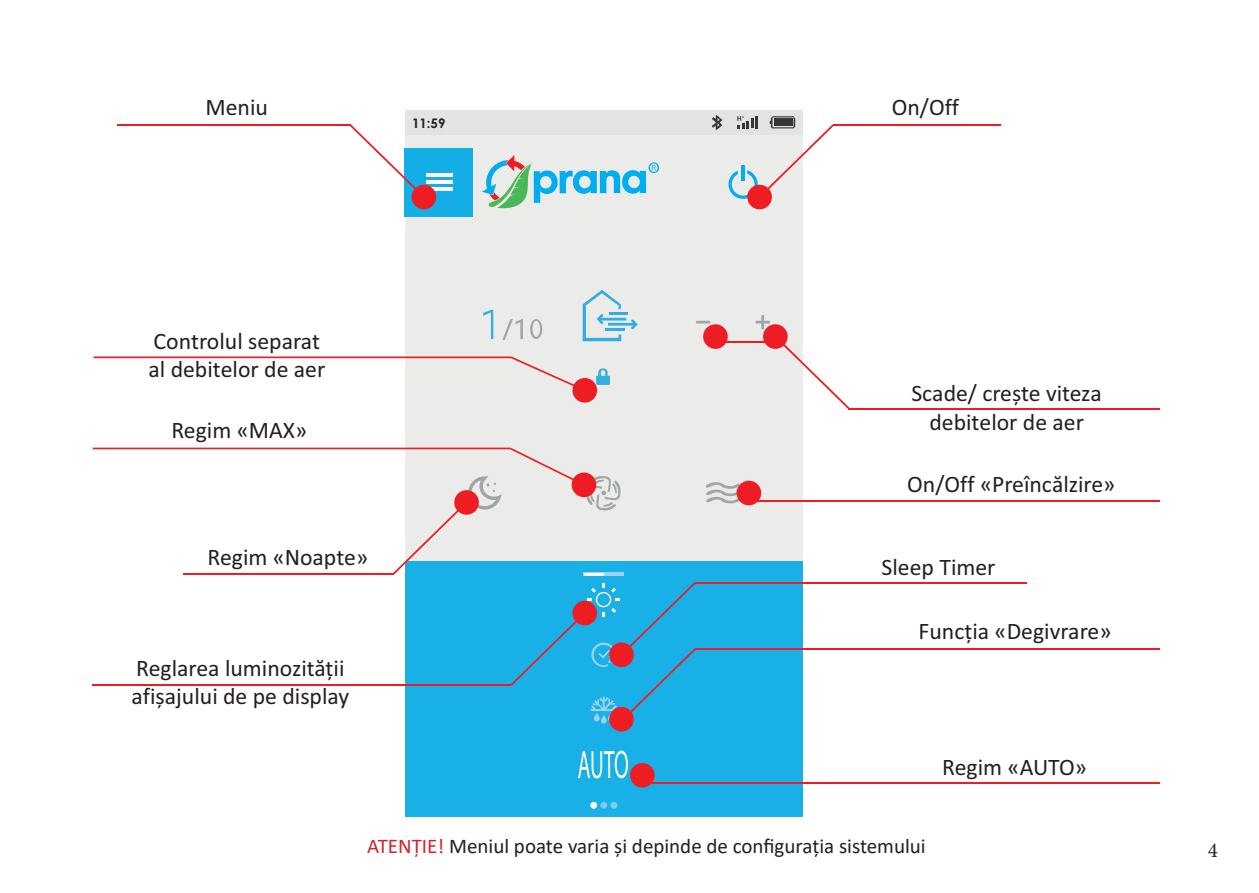
<style>
.page{position:relative;width:1259px;height:893px;background:#fff}
.page>*{position:absolute;margin:0;border:0;box-sizing:border-box;transform-origin:0 0}
.t1{font:23.7px/28.5px "Calibri";color:#231f20}
.t2{font:21px "Calibri";color:#231f20}
.t3{font:21px "Minion Pro";color:#231f20}
.t4{font:700 13.2px "Century Gothic";color:#231f20}
.s1{color:#d1232a}
</style>
<div class="page">
<div style="left:405px;top:110px;width:397px;height:707px;background:#ebebea"></div>
<div style="left:405px;top:562px;width:397px;height:255px;background:#18b0e6"></div>
<svg style="left:483px;top:310px;width:10px;height:29px"></svg>
<svg style="left:502px;top:319px;width:21px;height:21px"></svg>
<svg style="left:530px;top:319px;width:12px;height:20px"></svg>
<svg style="left:583px;top:290px;width:54px;height:51px"></svg>
<hr style="left:696px;top:321px;width:14px;height:3px;background:#a2a5a5">
<div style="left:405px;top:110px;width:397px;height:25px;background:#e2e3e2"></div>
<svg style="left:583px;top:572px;width:41px;height:4px"></svg>
<div style="left:405px;top:148px;width:68px;height:68px;background:#13aee5"></div>
<hr style="left:426px;top:173px;width:26px;height:4px;background:#fff">
<hr style="left:426px;top:180px;width:26px;height:4px;background:#fff">
<hr style="left:426px;top:187px;width:26px;height:4px;background:#fff">
<svg style="left:712px;top:115px;width:10px;height:15px"></svg>
<svg style="left:482px;top:155px;width:177px;height:54px"></svg>
<svg style="left:728px;top:116px;width:106px;height:93px"></svg>
<hr style="left:833px;top:124px;width:168px;height:2px;background:#ee1d23">
<hr style="left:93px;top:684px;width:418px;height:2px;background:#ee1d23">
<svg style="left:706px;top:481px;width:55px;height:24px"></svg>
<hr style="left:753px;top:500px;width:407px;height:1px;background:#ee1d23">
<svg style="left:755px;top:315px;width:94px;height:94px"></svg>
<hr style="left:849px;top:408px;width:311px;height:1px;background:#ee1d23">
<svg style="left:703px;top:324px;width:25px;height:25px"></svg>
<hr style="left:718px;top:342px;width:51px;height:1px;background:#ee1d23">
<hr style="left:695px;top:582px;width:331px;height:2px;background:#ee1d23">
<div style="left:590px;top:802px;width:7px;height:7px;background:#fff;border-radius:50%"></div>
<div style="left:600px;top:802px;width:7px;height:7px;background:#75d0f2;border-radius:50%"></div>
<div style="left:610px;top:802px;width:7px;height:7px;background:#75d0f2;border-radius:50%"></div>
<svg style="left:511px;top:582px;width:184px;height:149px"></svg>
<hr style="left:695px;top:648px;width:465px;height:2px;background:#ee1d23">
<svg style="left:578px;top:751px;width:76px;height:37px"></svg>
<hr style="left:646px;top:782px;width:514px;height:2px;background:#ee1d23">
<svg style="left:350px;top:124px;width:86px;height:85px"></svg>
<hr style="left:117px;top:124px;width:233px;height:2px;background:#ee1d23">
<svg style="left:93px;top:448px;width:528px;height:127px"></svg>
<svg style="left:93px;top:356px;width:517px;height:47px"></svg>
<p class="t1" style="left:205px;top:95px;width:64px">Meniu</p>
<p class="t4" style="left:412px;top:116px;width:35px">11:59</p>
<p class="t1" style="left:148px;top:328px;width:178px">Controlul separat al debitelor de aer</p>
<p class="t1" style="left:171px;top:418px;width:137px">Regim «MAX»</p>
<p class="t1" style="left:207px;top:545px;width:162px">Regim «Noapte»</p>
<p class="t1" style="left:132px;top:655px;width:219px">Reglarea luminozității afișajului de pe display</p>
<p class="t1" style="left:892px;top:95px;width:69px">On/Off</p>
<p class="t1" style="left:911px;top:380px;width:192px;text-align:center">Scade/ crește viteza debitelor de aer</p>
<p class="t1" style="left:907px;top:471px;width:210px">On/Off «Preîncălzire»</p>
<p class="t1" style="left:881px;top:554px;width:115px">Sleep Timer</p>
<p class="t1" style="left:918px;top:618px;width:194px">Funcția «Degivrare»</p>
<p class="t1" style="left:942px;top:754px;width:146px">Regim «AUTO»</p>
<p class="t2" style="left:367px;top:831px;width:560px"><span class="s1">ATENȚIE!</span> Meniul poate varia și depinde de configurația sistemului</p>
<p class="t3" style="left:1208px;top:838px;width:12px">4</p>
</div>
